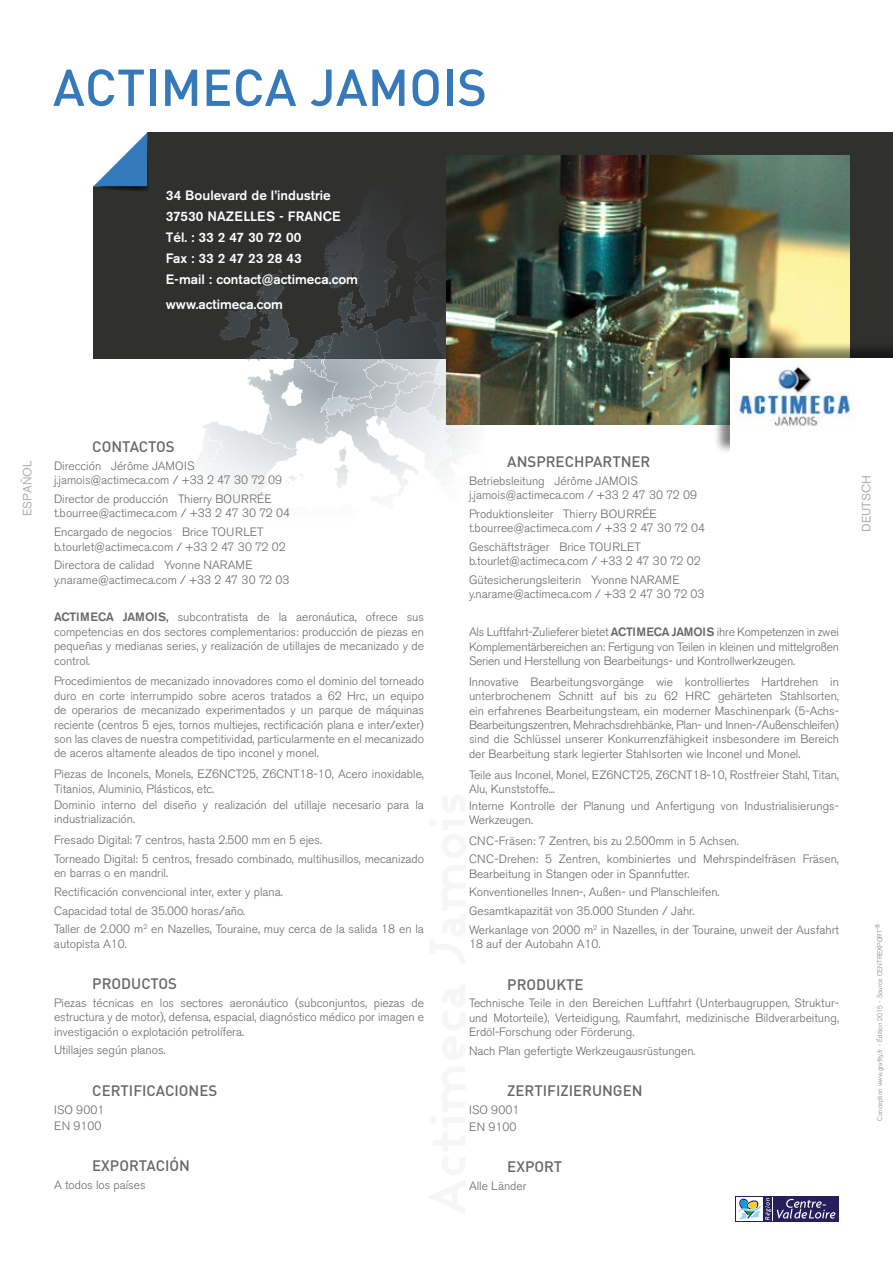
<style>
.page{position:relative;width:893px;height:1263px;background:#fff}
.page>*{position:absolute;margin:0;border:0;box-sizing:border-box;transform-origin:0 0}
.t1{font:500 51px "DIN";color:#3679bb}
.t2{font:500 15px "DIN";color:#676767}
.t3{font:500 13.5px/21px "Akzidenz Grotesk BE";color:#fff}
.t4{font:300 12px/14.4px "Akzidenz Grotesk BE";color:#676767}
.t5{font:12px "Akzidenz Grotesk BE";color:#afafb0}
.t6{font:300 6.75px "Akzidenz Grotesk BE";color:#818181}
.s1{font-weight:500}
</style>
<div class="page">
<div style="left:94px;top:133px;width:799px;height:226px;background:#30302f"></div>
<svg style="left:93px;top:132px;width:56px;height:60px;background:#8daac6"></svg>
<svg style="left:198px;top:209px;width:286px;height:288px"></svg>
<div style="left:735px;top:1196px;width:104px;height:26px;background:#261f5b"></div>
<div style="left:736px;top:1197px;width:27px;height:24px;background:#fff"></div>
<svg style="left:737px;top:1197px;width:98px;height:24px"></svg>
<img style="left:446px;top:155px;width:404px;height:269px">
<div style="left:713px;top:341px;width:180px;height:113px;background:#000;opacity:.5"></div>
<div style="left:730px;top:358px;width:163px;height:97px;background:#fff"></div>
<img style="left:735px;top:366px;width:120px;height:61px">
<h1 class="t1" style="left:53px;top:55px;width:436px">ACTIMECA JAMOIS</h1>
<p class="t3" style="left:166px;top:185px;width:194px">34 Boulevard de l’industrie<br>37530 NAZELLES - FRANCE<br>Tél. : 33 2 47 30 72 00<br>Fax : 33 2 47 23 28 43<br>E-mail : contact@actimeca.com</p>
<p class="t3" style="left:166px;top:294px;width:119px">www.actimeca.com</p>
<p class="t5" style="left:20px;top:516px;width:56px;rotate:-90deg">ESPAÑOL</p>
<p class="t2" style="left:92px;top:437px;width:84px">CONTACTOS</p>
<p class="t4" style="left:54px;top:459px;width:230px">Dirección Jérôme JAMOIS j.jamois@actimeca.com / +33 2 47 30 72 09</p>
<p class="t4" style="left:54px;top:492px;width:238px">Director de producción Thierry BOURRÉE t.bourree@actimeca.com / +33 2 47 30 72 04</p>
<p class="t4" style="left:54px;top:525px;width:233px">Encargado de negocios Brice TOURLET b.tourlet@actimeca.com / +33 2 47 30 72 02</p>
<p class="t4" style="left:54px;top:558px;width:237px">Directora de calidad Yvonne NARAME y.narame@actimeca.com / +33 2 47 30 72 03</p>
<p class="t4" style="left:54px;top:610px;width:371px;text-align:justify"><span class="s1">ACTIMECA JAMOIS,</span> subcontratista de la aeronáutica, ofrece sus competencias en dos sectores complementarios: producción de piezas en pequeñas y medianas series, y realización de utillajes de mecanizado y de control.</p>
<p class="t4" style="left:54px;top:674px;width:371px;text-align:justify">Procedimientos de mecanizado innovadores como el dominio del torneado duro en corte interrumpido sobre aceros tratados a 62 Hrc, un equipo de operarios de mecanizado experimentados y un parque de máquinas reciente (centros 5 ejes, tornos multiejes, rectificación plana e inter/exter) son las claves de nuestra competitividad, particularmente en el mecanizado de aceros altamente aleados de tipo inconel y monel.</p>
<p class="t4" style="left:54px;top:767px;width:371px">Piezas de Inconels, Monels, EZ6NCT25, Z6CNT18-10, Acero inoxidable,<br>Titanios, Aluminio, Plásticos, etc.</p>
<p class="t4" style="left:54px;top:798px;width:371px">Dominio interno del diseño y realización del utillaje necesario para la industrialización.</p>
<p class="t4" style="left:54px;top:831px;width:371px;line-height:18.6px">Fresado Digital: 7 centros, hasta 2.500 mm en 5 ejes.<br>Torneado Digital: 5 centros, fresado combinado, multihusillos, mecanizado</p>
<p class="t4" style="left:54px;top:864px;width:371px;line-height:18.6px">en barras o en mandril.<br>Rectificación convencional inter, exter y plana.<br>Capacidad total de 35.000 horas/año.<br>Taller de 2.000 m<sup>2</sup> en Nazelles, Touraine, muy cerca de la salida 18 en la</p>
<p class="t4" style="left:54px;top:936px;width:74px">autopista A10.</p>
<p class="t2" style="left:92px;top:974px;width:86px">PRODUCTOS</p>
<p class="t4" style="left:54px;top:996px;width:371px;text-align:justify">Piezas técnicas en los sectores aeronáutico (subconjuntos, piezas de estructura y de motor), defensa, espacial, diagnóstico médico por imagen e investigación o explotación petrolífera.</p>
<p class="t4" style="left:54px;top:1043px;width:113px">Utillajes según planos.</p>
<p class="t2" style="left:92px;top:1081px;width:127px">CERTIFICACIONES</p>
<p class="t4" style="left:54px;top:1101px;width:52px;line-height:16.5px">ISO 9001<br>EN 9100</p>
<p class="t2" style="left:92px;top:1156px;width:99px">EXPORTACIÓN</p>
<p class="t4" style="left:54px;top:1178px;width:93px">A todos los países</p>
<p class="t2" style="left:507px;top:452px;width:145px">ANSPRECHPARTNER</p>
<p class="t4" style="left:469px;top:474px;width:230px">Betriebsleitung Jérôme JAMOIS j.jamois@actimeca.com / +33 2 47 30 72 09</p>
<p class="t4" style="left:469px;top:507px;width:238px">Produktionsleiter Thierry BOURRÉE t.bourree@actimeca.com / +33 2 47 30 72 04</p>
<p class="t4" style="left:469px;top:540px;width:233px">Geschäftsträger Brice TOURLET b.tourlet@actimeca.com / +33 2 47 30 72 02</p>
<p class="t4" style="left:469px;top:573px;width:237px">Gütesicherungsleiterin Yvonne NARAME y.narame@actimeca.com / +33 2 47 30 72 03</p>
<p class="t4" style="left:469px;top:625px;width:371px;text-align:justify">Als Luftfahrt-Zulieferer bietet <span class="s1">ACTIMECA JAMOIS</span> ihre Kompetenzen in zwei Komplementärbereichen an: Fertigung von Teilen in kleinen und mittelgroßen Serien und Herstellung von Bearbeitungs- und Kontrollwerkzeugen.</p>
<p class="t4" style="left:469px;top:675px;width:371px;text-align:justify">Innovative Bearbeitungsvorgänge wie kontrolliertes Hartdrehen in unterbrochenem Schnitt auf bis zu 62 HRC gehärteten Stahlsorten, ein erfahrenes Bearbeitungsteam, ein moderner Maschinenpark (5-Achs-Bearbeitungszentren, Mehrachsdrehbänke, Plan- und Innen-/Außenschleifen) sind die Schlüssel unserer Konkurrenzfähigkeit insbesondere im Bereich der Bearbeitung stark legierter Stahlsorten wie Inconel und Monel.</p>
<p class="t4" style="left:469px;top:767px;width:371px">Teile aus Inconel, Monel, EZ6NCT25, Z6CNT18-10, Rostfreier Stahl, Titan,<br>Alu, Kunststoffe...</p>
<p class="t4" style="left:469px;top:798px;width:371px">Interne Kontrolle der Planung und Anfertigung von Industrialisierungs-<br>Werkzeugen.</p>
<p class="t4" style="left:469px;top:831px;width:371px;line-height:18.6px">CNC-Fräsen: 7 Zentren, bis zu 2.500mm in 5 Achsen.<br>CNC-Drehen: 5 Zentren, kombiniertes und Mehrspindelfräsen Fräsen,</p>
<p class="t4" style="left:469px;top:864px;width:371px;line-height:18.6px">Bearbeitung in Stangen oder in Spannfutter.<br>Konventionelles Innen-, Außen- und Planschleifen.<br>Gesamtkapazität von 35.000 Stunden / Jahr.<br>Werkanlage von 2000 m<sup>2</sup> in Nazelles, in der Touraine, unweit der Ausfahrt</p>
<p class="t4" style="left:469px;top:937px;width:133px">18 auf der Autobahn A10.</p>
<p class="t2" style="left:507px;top:974px;width:78px">PRODUKTE</p>
<p class="t4" style="left:469px;top:996px;width:371px;text-align:justify">Technische Teile in den Bereichen Luftfahrt (Unterbaugruppen, Struktur&shy;und Motorteile), Verteidigung, Raumfahrt, medizinische Bildverarbeitung, Erdöl-Forschung oder Förderung.</p>
<p class="t4" style="left:469px;top:1044px;width:228px">Nach Plan gefertigte Werkzeugausrüstungen.</p>
<p class="t2" style="left:507px;top:1081px;width:137px">ZERTIFIZIERUNGEN</p>
<p class="t4" style="left:469px;top:1102px;width:52px;line-height:16.5px">ISO 9001<br>EN 9100</p>
<p class="t2" style="left:507px;top:1157px;width:57px">EXPORT</p>
<p class="t4" style="left:469px;top:1178px;width:59px">Alle Länder</p>
<p class="t5" style="left:859px;top:532px;width:58px;rotate:-90deg">DEUTSCH</p>
<p class="t6" style="left:876px;top:1121px;width:198px;rotate:-90deg">Conception www.grafity.fr - Édition 2015 - Source CENTREXPORT®</p>
</div>
